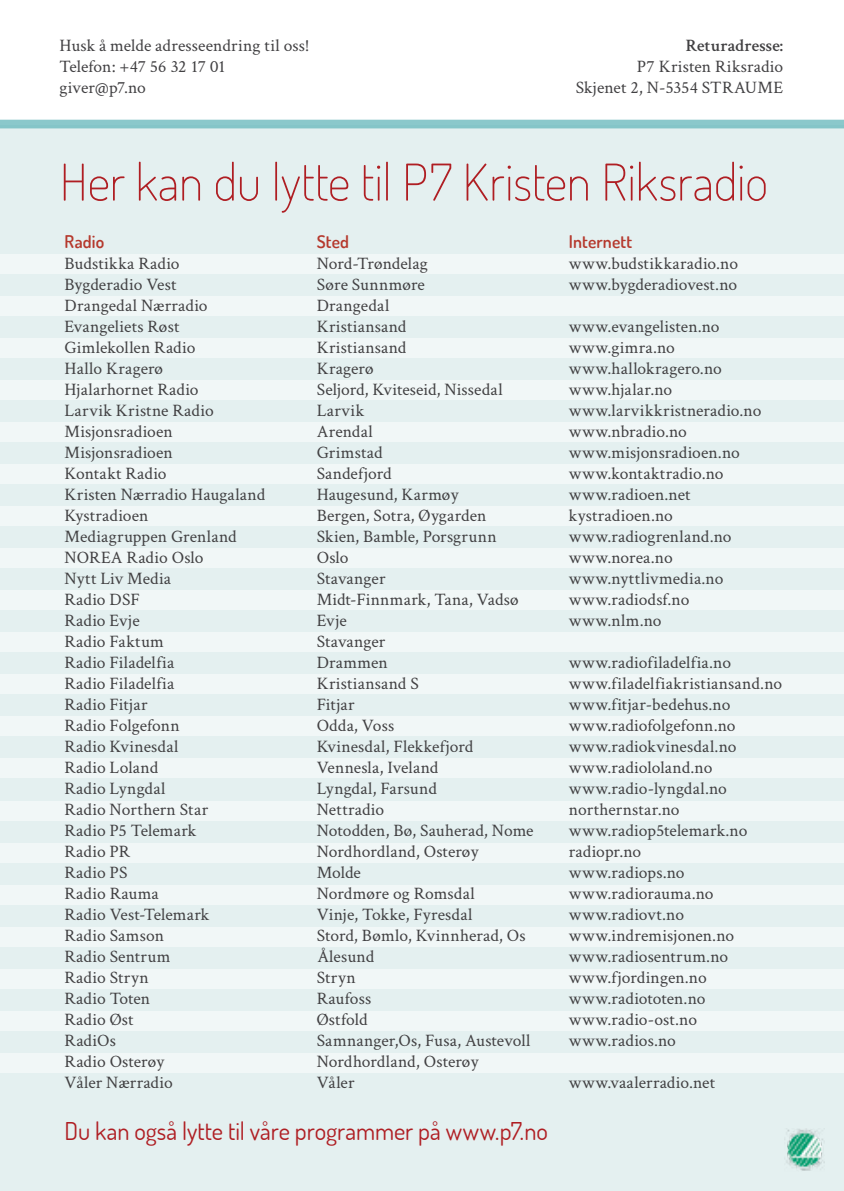
<style>
.page{position:relative;width:844px;height:1191px;background:#fff}
.page>*{position:absolute;margin:0;border:0;box-sizing:border-box;transform-origin:0 0}
.t1{font:200 50.75px "Terminal Dosis";letter-spacing:-.01em;color:#af1e23}
.t2{font:24.5px "Terminal Dosis";letter-spacing:-.005em;color:#af1e23}
.t3{font:17.5px/21px "Crimson";letter-spacing:.01em;color:#414042}
.t4{font:600 17.5px "Terminal Dosis";letter-spacing:.005em;color:#b5392d}
.t5{font:600 17.5px "Crimson";letter-spacing:.005em;color:#414042}
</style>
<div class="page">
<div style="left:0;top:0;width:843px;height:1191px;background:#e4f0f0"></div>
<div style="left:0;top:254px;width:843px;height:20px;background:#f1f7f7"></div>
<div style="left:0;top:758px;width:843px;height:20px;background:#f1f7f7"></div>
<div style="left:0;top:506px;width:843px;height:20px;background:#f1f7f7"></div>
<div style="left:0;top:1010px;width:843px;height:20px;background:#f1f7f7"></div>
<div style="left:0;top:380px;width:843px;height:20px;background:#f1f7f7"></div>
<div style="left:0;top:884px;width:843px;height:20px;background:#f1f7f7"></div>
<div style="left:0;top:632px;width:843px;height:20px;background:#f1f7f7"></div>
<div style="left:0;top:296px;width:843px;height:20px;background:#f1f7f7"></div>
<div style="left:0;top:800px;width:843px;height:20px;background:#f1f7f7"></div>
<div style="left:0;top:548px;width:843px;height:20px;background:#f1f7f7"></div>
<div style="left:0;top:1052px;width:843px;height:20px;background:#f1f7f7"></div>
<div style="left:0;top:422px;width:843px;height:20px;background:#f1f7f7"></div>
<div style="left:0;top:926px;width:843px;height:20px;background:#f1f7f7"></div>
<div style="left:0;top:674px;width:843px;height:20px;background:#f1f7f7"></div>
<div style="left:0;top:338px;width:843px;height:20px;background:#f1f7f7"></div>
<div style="left:0;top:842px;width:843px;height:20px;background:#f1f7f7"></div>
<div style="left:0;top:590px;width:843px;height:20px;background:#f1f7f7"></div>
<div style="left:0;top:464px;width:843px;height:20px;background:#f1f7f7"></div>
<div style="left:0;top:968px;width:843px;height:20px;background:#f1f7f7"></div>
<div style="left:0;top:716px;width:843px;height:20px;background:#f1f7f7"></div>
<svg style="left:0;top:0;width:843px;height:128px;background:#f7fbfb"></svg>
<img style="left:784px;top:1128px;width:40px;height:43px">
<p class="t3" style="left:60px;top:34px;width:251px">Husk å melde adresseendring til oss!<br>Telefon: +47 56 32 17 01 giver@p7.no</p>
<p class="t5" style="left:685px;top:33px;width:99px">Returadresse:</p>
<p class="t3" style="left:575px;top:55px;width:209px;text-align:right">P7 Kristen Riksradio<br>Skjenet 2, N-5354 STRAUME</p>
<h1 class="t1" style="left:60px;top:148px;width:710px">Her kan du lytte til P7 Kristen Riksradio</h1>
<p class="t4" style="left:64px;top:230px;width:41px">Radio</p>
<p class="t4" style="left:316px;top:230px;width:34px">Sted</p>
<p class="t4" style="left:568px;top:230px;width:65px">Internett</p>
<p class="t3" style="left:64px;top:252px;width:117px">Budstikka Radio</p>
<p class="t3" style="left:316px;top:252px;width:113px">Nord-Trøndelag</p>
<p class="t3" style="left:568px;top:252px;width:171px">www.budstikkaradio.no</p>
<p class="t3" style="left:64px;top:273px;width:113px">Bygderadio Vest</p>
<p class="t3" style="left:316px;top:273px;width:110px">Søre Sunnmøre</p>
<p class="t3" style="left:568px;top:273px;width:170px">www.bygderadiovest.no</p>
<p class="t3" style="left:64px;top:294px;width:145px">Drangedal Nærradio</p>
<p class="t3" style="left:316px;top:294px;width:74px">Drangedal</p>
<p class="t3" style="left:64px;top:315px;width:116px">Evangeliets Røst</p>
<p class="t3" style="left:316px;top:315px;width:91px">Kristiansand</p>
<p class="t3" style="left:568px;top:315px;width:152px">www.evangelisten.no</p>
<p class="t3" style="left:64px;top:336px;width:132px">Gimlekollen Radio</p>
<p class="t3" style="left:316px;top:336px;width:91px">Kristiansand</p>
<p class="t3" style="left:568px;top:336px;width:107px">www.gimra.no</p>
<p class="t3" style="left:64px;top:357px;width:101px">Hallo Kragerø</p>
<p class="t3" style="left:316px;top:357px;width:59px">Kragerø</p>
<p class="t3" style="left:568px;top:357px;width:154px">www.hallokragero.no</p>
<p class="t3" style="left:64px;top:378px;width:136px">Hjalarhornet Radio</p>
<p class="t3" style="left:316px;top:378px;width:187px">Seljord, Kviteseid, Nissedal</p>
<p class="t3" style="left:568px;top:378px;width:105px">www.hjalar.no</p>
<p class="t3" style="left:64px;top:399px;width:151px">Larvik Kristne Radio</p>
<p class="t3" style="left:316px;top:399px;width:49px">Larvik</p>
<p class="t3" style="left:568px;top:399px;width:194px">www.larvikkristneradio.no</p>
<p class="t3" style="left:64px;top:420px;width:110px">Misjonsradioen</p>
<p class="t3" style="left:316px;top:420px;width:58px">Arendal</p>
<p class="t3" style="left:568px;top:420px;width:120px">www.nbradio.no</p>
<p class="t3" style="left:64px;top:441px;width:110px">Misjonsradioen</p>
<p class="t3" style="left:316px;top:441px;width:67px">Grimstad</p>
<p class="t3" style="left:568px;top:441px;width:172px">www.misjonsradioen.no</p>
<p class="t3" style="left:64px;top:462px;width:104px">Kontakt Radio</p>
<p class="t3" style="left:316px;top:462px;width:76px">Sandefjord</p>
<p class="t3" style="left:568px;top:462px;width:156px">www.kontaktradio.no</p>
<p class="t3" style="left:64px;top:483px;width:202px">Kristen Nærradio Haugaland</p>
<p class="t3" style="left:316px;top:483px;width:143px">Haugesund, Karmøy</p>
<p class="t3" style="left:568px;top:483px;width:123px">www.radioen.net</p>
<p class="t3" style="left:64px;top:504px;width:85px">Kystradioen</p>
<p class="t3" style="left:316px;top:504px;width:171px">Bergen, Sotra, Øygarden</p>
<p class="t3" style="left:568px;top:504px;width:105px">kystradioen.no</p>
<p class="t3" style="left:64px;top:525px;width:174px">Mediagruppen Grenland</p>
<p class="t3" style="left:316px;top:525px;width:181px">Skien, Bamble, Porsgrunn</p>
<p class="t3" style="left:568px;top:525px;width:164px">www.radiogrenland.no</p>
<p class="t3" style="left:64px;top:546px;width:140px">NOREA Radio Oslo</p>
<p class="t3" style="left:316px;top:546px;width:33px">Oslo</p>
<p class="t3" style="left:568px;top:546px;width:105px">www.norea.no</p>
<p class="t3" style="left:64px;top:567px;width:108px">Nytt Liv Media</p>
<p class="t3" style="left:316px;top:567px;width:70px">Stavanger</p>
<p class="t3" style="left:568px;top:567px;width:156px">www.nyttlivmedia.no</p>
<p class="t3" style="left:64px;top:588px;width:77px">Radio DSF</p>
<p class="t3" style="left:316px;top:588px;width:204px">Midt-Finnmark, Tana, Vadsø</p>
<p class="t3" style="left:568px;top:588px;width:122px">www.radiodsf.no</p>
<p class="t3" style="left:64px;top:609px;width:77px">Radio Evje</p>
<p class="t3" style="left:316px;top:609px;width:32px">Evje</p>
<p class="t3" style="left:568px;top:609px;width:94px">www.nlm.no</p>
<p class="t3" style="left:64px;top:630px;width:101px">Radio Faktum</p>
<p class="t3" style="left:316px;top:630px;width:70px">Stavanger</p>
<p class="t3" style="left:64px;top:651px;width:111px">Radio Filadelfia</p>
<p class="t3" style="left:316px;top:651px;width:73px">Drammen</p>
<p class="t3" style="left:568px;top:651px;width:164px">www.radiofiladelfia.no</p>
<p class="t3" style="left:64px;top:672px;width:111px">Radio Filadelfia</p>
<p class="t3" style="left:316px;top:672px;width:103px">Kristiansand S</p>
<p class="t3" style="left:568px;top:672px;width:215px">www.filadelfiakristiansand.no</p>
<p class="t3" style="left:64px;top:693px;width:84px">Radio Fitjar</p>
<p class="t3" style="left:316px;top:693px;width:39px">Fitjar</p>
<p class="t3" style="left:568px;top:693px;width:163px">www.fitjar-bedehus.no</p>
<p class="t3" style="left:64px;top:714px;width:117px">Radio Folgefonn</p>
<p class="t3" style="left:316px;top:714px;width:79px">Odda, Voss</p>
<p class="t3" style="left:568px;top:714px;width:168px">www.radiofolgefonn.no</p>
<p class="t3" style="left:64px;top:735px;width:115px">Radio Kvinesdal</p>
<p class="t3" style="left:316px;top:735px;width:158px">Kvinesdal, Flekkefjord</p>
<p class="t3" style="left:568px;top:735px;width:169px">www.radiokvinesdal.no</p>
<p class="t3" style="left:64px;top:756px;width:95px">Radio Loland</p>
<p class="t3" style="left:316px;top:756px;width:123px">Vennesla, Iveland</p>
<p class="t3" style="left:568px;top:756px;width:145px">www.radiololand.no</p>
<p class="t3" style="left:64px;top:777px;width:102px">Radio Lyngdal</p>
<p class="t3" style="left:316px;top:777px;width:122px">Lyngdal, Farsund</p>
<p class="t3" style="left:568px;top:777px;width:159px">www.radio-lyngdal.no</p>
<p class="t3" style="left:64px;top:798px;width:145px">Radio Northern Star</p>
<p class="t3" style="left:316px;top:798px;width:69px">Nettradio</p>
<p class="t3" style="left:568px;top:798px;width:112px">northernstar.no</p>
<p class="t3" style="left:64px;top:819px;width:133px">Radio P5 Telemark</p>
<p class="t3" style="left:316px;top:819px;width:218px">Notodden, Bø, Sauherad, Nome</p>
<p class="t3" style="left:568px;top:819px;width:180px">www.radiop5telemark.no</p>
<p class="t3" style="left:64px;top:840px;width:67px">Radio PR</p>
<p class="t3" style="left:316px;top:840px;width:163px">Nordhordland, Osterøy</p>
<p class="t3" style="left:568px;top:840px;width:74px">radiopr.no</p>
<p class="t3" style="left:64px;top:861px;width:64px">Radio PS</p>
<p class="t3" style="left:316px;top:861px;width:46px">Molde</p>
<p class="t3" style="left:569px;top:861px;width:117px">www.radiops.no</p>
<p class="t3" style="left:65px;top:882px;width:96px">Radio Rauma</p>
<p class="t3" style="left:317px;top:882px;width:159px">Nordmøre og Romsdal</p>
<p class="t3" style="left:569px;top:882px;width:146px">www.radiorauma.no</p>
<p class="t3" style="left:65px;top:903px;width:146px">Radio Vest-Telemark</p>
<p class="t3" style="left:317px;top:903px;width:157px">Vinje, Tokke, Fyresdal</p>
<p class="t3" style="left:569px;top:903px;width:117px">www.radiovt.no</p>
<p class="t3" style="left:65px;top:924px;width:101px">Radio Samson</p>
<p class="t3" style="left:317px;top:924px;width:210px">Stord, Bømlo, Kvinnherad, Os</p>
<p class="t3" style="left:569px;top:924px;width:167px">www.indremisjonen.no</p>
<p class="t3" style="left:65px;top:945px;width:107px">Radio Sentrum</p>
<p class="t3" style="left:317px;top:945px;width:59px">Ålesund</p>
<p class="t3" style="left:569px;top:945px;width:161px">www.radiosentrum.no</p>
<p class="t3" style="left:65px;top:966px;width:86px">Radio Stryn</p>
<p class="t3" style="left:317px;top:966px;width:41px">Stryn</p>
<p class="t3" style="left:569px;top:966px;width:139px">www.fjordingen.no</p>
<p class="t3" style="left:65px;top:987px;width:87px">Radio Toten</p>
<p class="t3" style="left:317px;top:987px;width:56px">Raufoss</p>
<p class="t3" style="left:569px;top:987px;width:138px">www.radiototen.no</p>
<p class="t3" style="left:65px;top:1008px;width:70px">Radio Øst</p>
<p class="t3" style="left:317px;top:1008px;width:52px">Østfold</p>
<p class="t3" style="left:569px;top:1008px;width:129px">www.radio-ost.no</p>
<p class="t3" style="left:65px;top:1029px;width:53px">RadiOs</p>
<p class="t3" style="left:317px;top:1029px;width:215px">Samnanger,Os, Fusa, Austevoll</p>
<p class="t3" style="left:569px;top:1029px;width:108px">www.radios.no</p>
<p class="t3" style="left:65px;top:1050px;width:101px">Radio Osterøy</p>
<p class="t3" style="left:317px;top:1050px;width:163px">Nordhordland, Osterøy</p>
<p class="t3" style="left:65px;top:1071px;width:110px">Våler Nærradio</p>
<p class="t3" style="left:317px;top:1071px;width:39px">Våler</p>
<p class="t3" style="left:569px;top:1071px;width:148px">www.vaalerradio.net</p>
<h2 class="t2" style="left:64px;top:1114px;width:484px">Du kan også lytte til våre programmer på www.p7.no</h2>
</div>
